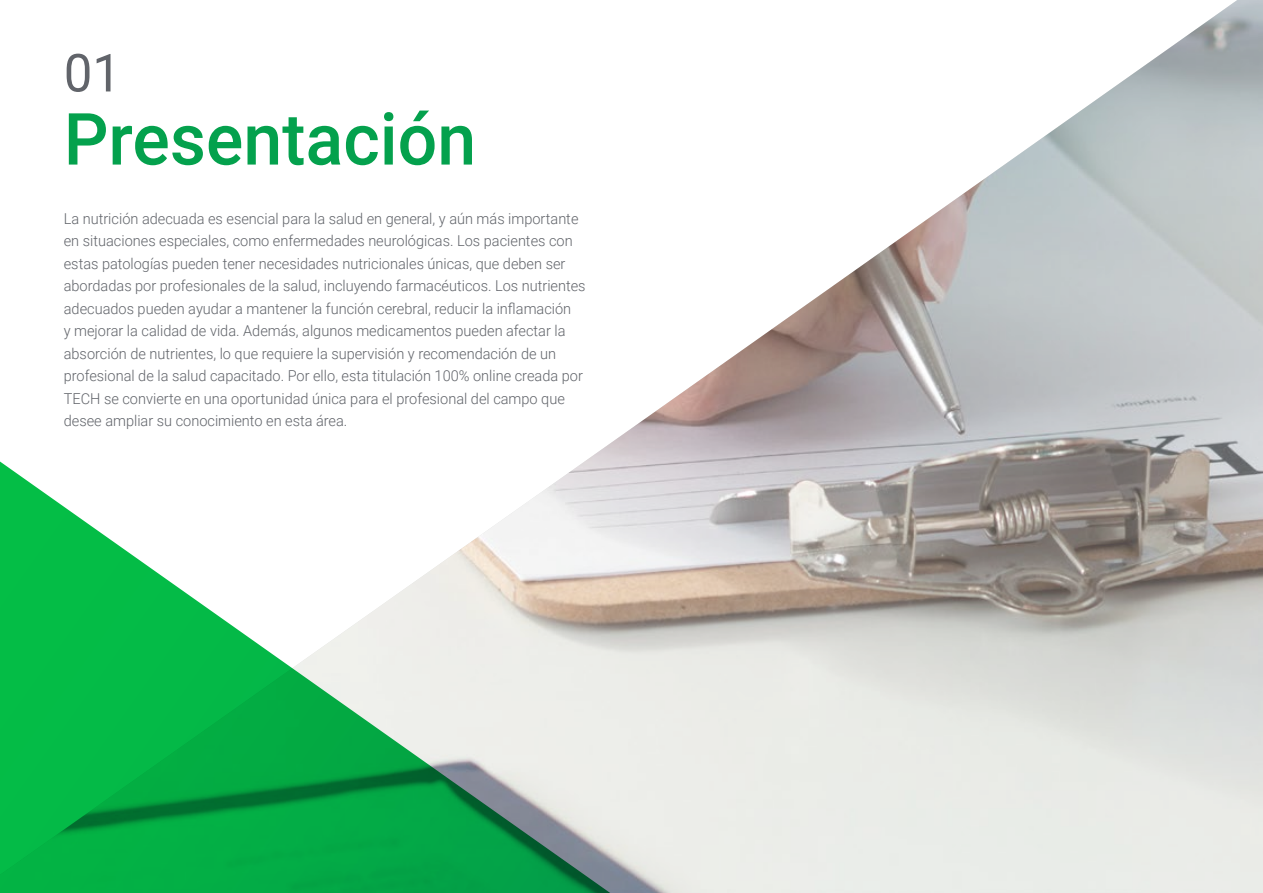
<style>
.page{position:relative;width:1263px;height:893px;background:#fff}
.page>*{position:absolute;margin:0;border:0;box-sizing:border-box;transform-origin:0 0}
.t1{font:500 72px "Roboto";color:#04a14d}
.t2{font:52.5px "Roboto";color:#61646a}
.t3{font:300 15px/22.5px "Roboto";color:#61646a}
</style>
<div class="page">
<img style="left:607px;top:0;width:656px;height:893px">
<svg style="left:0;top:446px;width:640px;height:447px"></svg>
<h2 class="t2" style="left:64px;top:36px;width:59px">01</h2>
<h1 class="t1" style="left:64px;top:89px;width:414px">Presentación</h1>
<p class="t3" style="left:64px;top:207px;width:523px">La nutrición adecuada es esencial para la salud en general, y aún más importante en situaciones especiales, como enfermedades neurológicas. Los pacientes con estas patologías pueden tener necesidades nutricionales únicas, que deben ser abordadas por profesionales de la salud, incluyendo farmacéuticos. Los nutrientes adecuados pueden ayudar a mantener la función cerebral, reducir la inflamación<br>y mejorar la calidad de vida. Además, algunos medicamentos pueden afectar la absorción de nutrientes, lo que requiere la supervisión y recomendación de un profesional de la salud capacitado. Por ello, esta titulación 100% online creada por TECH se convierte en una oportunidad única para el profesional del campo que desee ampliar su conocimiento en esta área.</p>
</div>
